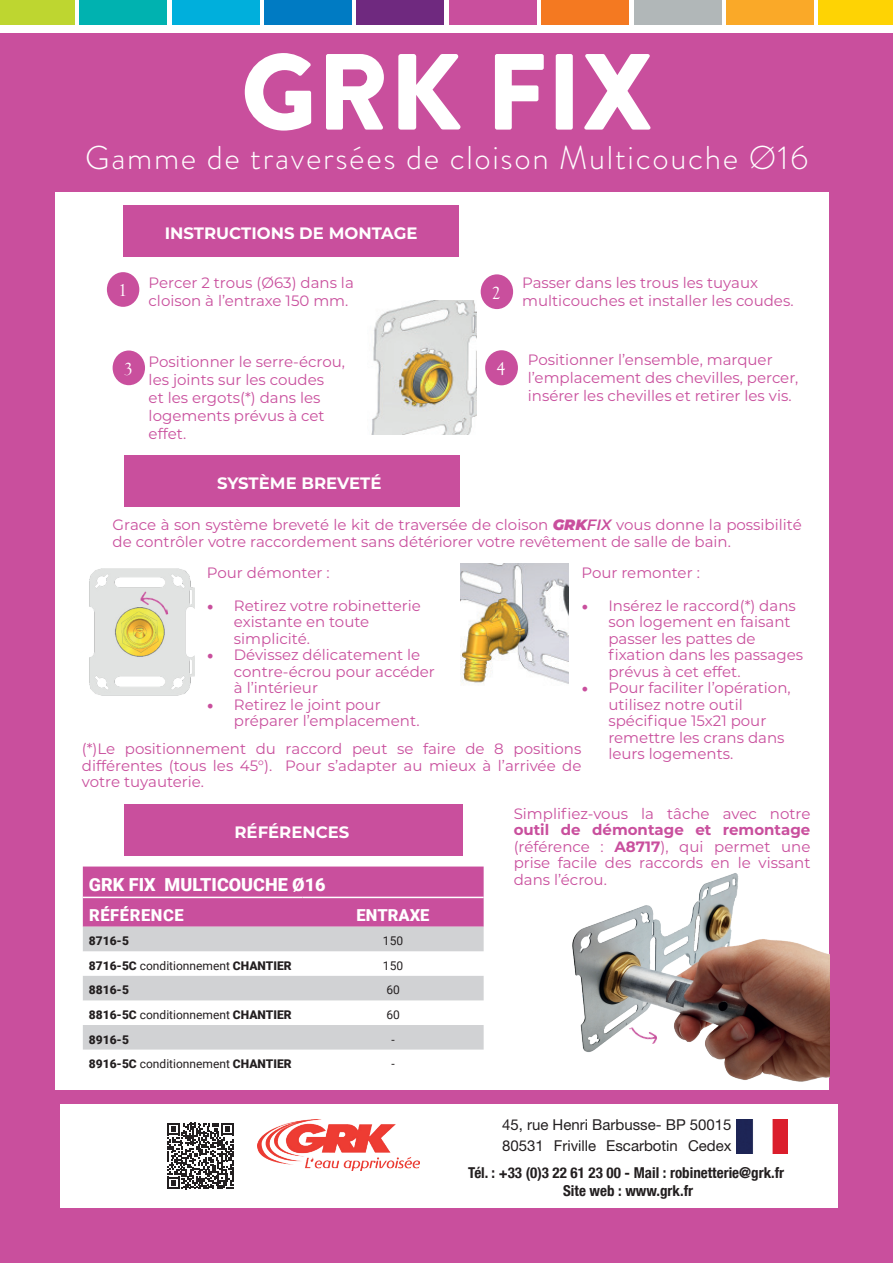
<style>
.page{position:relative;width:893px;height:1263px;background:#fff}
.page>*{position:absolute;margin:0;border:0;box-sizing:border-box;transform-origin:0 0}
.t1{font:900 108px "Brandon Grotesque";color:#fff}
.t2{font:300 33px "Brandon Grotesque";letter-spacing:.05em;color:#fff}
.t3{font:900 18px "Roboto";color:#fff}
.t4{font:18px "Goudy Old Style T";color:#fff}
.t5{font:700 16.5px "Montserrat";color:#fff}
.t6{font:900 16.5px "Roboto";letter-spacing:.035em;color:#fff}
.t7{font:900 16.5px "Roboto";color:#fff}
.t8{font:15px/16.5px "Montserrat";color:#c94f9d}
.t9{font:700 condensed 15px/18px "Helvetica Neue LT Com";color:#231f20;text-align:center}
.t10{font:15px/21px "Helvetica Neue LT Pro";color:#231f20}
.t11{font:900 12px "Roboto";color:#231f20}
.t12{font:12px "Roboto";color:#231f20}
.s1{font-weight:900;font-style:italic}
.s2{font-weight:600;font-style:italic}
.s3{font-family:"Minion Pro";font-size:18px}
.s4{font-weight:400}
.s5{font-weight:700}
</style>
<div class="page">
<div style="left:0;top:37px;width:893px;height:1226px;background:#c94f9d"></div>
<div style="left:60px;top:1104px;width:778px;height:104px;background:#fff"></div>
<div style="left:55px;top:191px;width:774px;height:898px;background:#fff"></div>
<div style="left:107px;top:272px;width:32px;height:35px;background:#c94f9d;border-radius:50%"></div>
<div style="left:485px;top:350px;width:33px;height:35px;background:#c94f9d;border-radius:50%"></div>
<div style="left:0;top:33px;width:893px;height:158px;background:#c94f9d"></div>
<div style="left:123px;top:205px;width:336px;height:51px;background:#c94f9d"></div>
<div style="left:113px;top:350px;width:32px;height:35px;background:#c94f9d;border-radius:50%"></div>
<div style="left:83px;top:866px;width:401px;height:61px;background:#c94f9d"></div>
<svg style="left:83px;top:927px;width:401px;height:122px;fill:#d1d2d4"></svg>
<hr style="left:83px;top:897px;width:219px;height:1px;background:#fff">
<hr style="left:302px;top:897px;width:182px;height:1px;background:#fff">
<svg style="left:167px;top:1123px;width:67px;height:66px"></svg>
<img style="left:736px;top:1119px;width:52px;height:35px">
<div style="left:481px;top:274px;width:32px;height:35px;background:#c94f9d;border-radius:50%"></div>
<div style="left:124px;top:804px;width:339px;height:51px;background:#c94f9d"></div>
<div style="left:124px;top:456px;width:336px;height:51px;background:#c94f9d"></div>
<img style="left:371px;top:301px;width:105px;height:134px">
<img style="left:544px;top:873px;width:285px;height:217px">
<div style="left:0;top:0;width:75px;height:25px;background:#bed630"></div>
<div style="left:80px;top:0;width:87px;height:25px;background:#00b2b0"></div>
<div style="left:172px;top:0;width:87px;height:25px;background:#00afdc"></div>
<div style="left:264px;top:0;width:88px;height:25px;background:#007bc3"></div>
<div style="left:357px;top:0;width:87px;height:25px;background:#6f297f"></div>
<div style="left:449px;top:0;width:87px;height:25px;background:#c94f9d"></div>
<div style="left:541px;top:0;width:88px;height:25px;background:#f47921"></div>
<div style="left:634px;top:0;width:87px;height:25px;background:#b1b7b8"></div>
<div style="left:726px;top:0;width:88px;height:25px;background:#faa928"></div>
<div style="left:818px;top:0;width:75px;height:25px;background:#fed304"></div>
<img style="left:257px;top:1119px;width:162px;height:51px">
<img style="left:89px;top:568px;width:105px;height:128px">
<img style="left:460px;top:563px;width:109px;height:121px">
<img style="left:139px;top:588px;width:29px;height:31px">
<img style="left:629px;top:1022px;width:29px;height:27px">
<h1 class="t1" style="left:241px;top:16px;width:413px">GRK FIX</h1>
<h2 class="t2" style="left:85px;top:135px;width:725px">Gamme de traversées de cloison Multicouche Ø16</h2>
<p class="t4" style="left:118px;top:281px;width:10px">1</p>
<p class="t5" style="left:165px;top:221px;width:254px">INSTRUCTIONS DE MONTAGE</p>
<p class="t8" style="left:149px;top:273px;width:207px;line-height:18px">Percer 2 trous (Ø63) dans la cloison à l’entraxe 150 mm.</p>
<p class="t4" style="left:492px;top:283px;width:10px">2</p>
<p class="t8" style="left:522px;top:273px;width:273px;line-height:18px">Passer dans les trous les tuyaux multicouches et installer les coudes.</p>
<p class="t4" style="left:124px;top:359px;width:10px">3</p>
<p class="t8" style="left:149px;top:352px;width:198px;line-height:18px">Positionner le serre-écrou, les joints sur les coudes<br>et les ergots(*) dans les logements prévus à cet effet.</p>
<p class="t8" style="left:528px;top:350px;width:272px;line-height:18px">Positionner l’ensemble, marquer l’emplacement des chevilles, percer, insérer les chevilles et retirer les vis.</p>
<p class="t4" style="left:496px;top:359px;width:10px">4</p>
<p class="t5" style="left:217px;top:472px;width:166px">SYSTÈME BREVETÉ</p>
<p class="t8" style="left:113px;top:516px;width:691px">Grace à son système breveté le kit de traversée de cloison <span class="s1">GRK</span><span class="s2">FIX</span> vous donne la possibilité de contrôler votre raccordement sans détériorer votre revêtement de salle de bain.</p>
<p class="t8" style="left:207px;top:564px;width:124px">Pour démonter :</p>
<p class="t8" style="left:234px;top:597px;width:189px;text-indent:-27px"><span class="s3">•</span> Retirez votre robinetterie existante en toute simplicité.</p>
<p class="t8" style="left:234px;top:646px;width:203px;text-indent:-27px"><span class="s3">•</span> Dévissez délicatement le contre-écrou pour accéder à l’intérieur</p>
<p class="t8" style="left:234px;top:696px;width:187px;text-indent:-27px"><span class="s3">•</span> Retirez le joint pour préparer l’emplacement.</p>
<p class="t8" style="left:581px;top:564px;width:120px">Pour remonter :</p>
<p class="t8" style="left:608px;top:597px;width:196px;text-indent:-27px"><span class="s3">•</span> Insérez le raccord(*) dans son logement en faisant passer les pattes de fixation dans les passages prévus à cet effet.</p>
<p class="t8" style="left:608px;top:679px;width:184px;text-indent:-27px"><span class="s3">•</span> Pour faciliter l’opération, utilisez notre outil spécifique 15x21 pour remettre les crans dans leurs logements.</p>
<p class="t8" style="left:82px;top:740px;width:501px;text-align:justify">(*)Le positionnement du raccord peut se faire de 8 positions différentes (tous les 45°). Pour s’adapter au mieux à l’arrivée de votre tuyauterie.</p>
<p class="t5" style="left:234px;top:821px;width:117px">RÉFÉRENCES</p>
<p class="t3" style="left:89px;top:872px;width:238px">GRK FIX MULTICOUCHE Ø16</p>
<p class="t6" style="left:89px;top:903px;width:96px">RÉFÉRENCE</p>
<p class="t7" style="left:357px;top:903px;width:74px">ENTRAXE</p>
<p class="t11" style="left:89px;top:932px;width:42px">8716-5</p>
<p class="t12" style="left:383px;top:932px;width:22px">150</p>
<p class="t11" style="left:89px;top:957px;width:204px">8716-5C <span class="s4">conditionnement</span> CHANTIER</p>
<p class="t12" style="left:383px;top:957px;width:22px">150</p>
<p class="t11" style="left:89px;top:982px;width:42px">8816-5</p>
<p class="t12" style="left:386px;top:982px;width:15px">60</p>
<p class="t11" style="left:89px;top:1006px;width:204px">8816-5C <span class="s4">conditionnement</span> CHANTIER</p>
<p class="t12" style="left:386px;top:1006px;width:15px">60</p>
<p class="t11" style="left:89px;top:1031px;width:42px">8916-5</p>
<p class="t12" style="left:391px;top:1031px;width:5px">-</p>
<p class="t11" style="left:89px;top:1055px;width:204px">8916-5C <span class="s4">conditionnement</span> CHANTIER</p>
<p class="t12" style="left:391px;top:1055px;width:5px">-</p>
<p class="t8" style="left:514px;top:805px;width:298px">Simplifiez-vous la tâche avec notre</p>
<p class="t8" style="left:514px;top:821px;width:298px;text-align:justify"><span class="s5">outil de démontage et remontage </span>(référence : <span class="s5">A8717</span>), qui permet une prise facile des raccords en le vissant dans l’écrou.</p>
<p class="t10" style="left:502px;top:1114px;width:231px">45, rue Henri Barbusse- BP 50015<br>80531 Friville Escarbotin Cedex</p>
<p class="t9" style="left:468px;top:1164px;width:317px">Tél. : +33 (0)3 22 61 23 00 - Mail : robinetterie@grk.fr<br>Site web : www.grk.fr</p>
</div>
